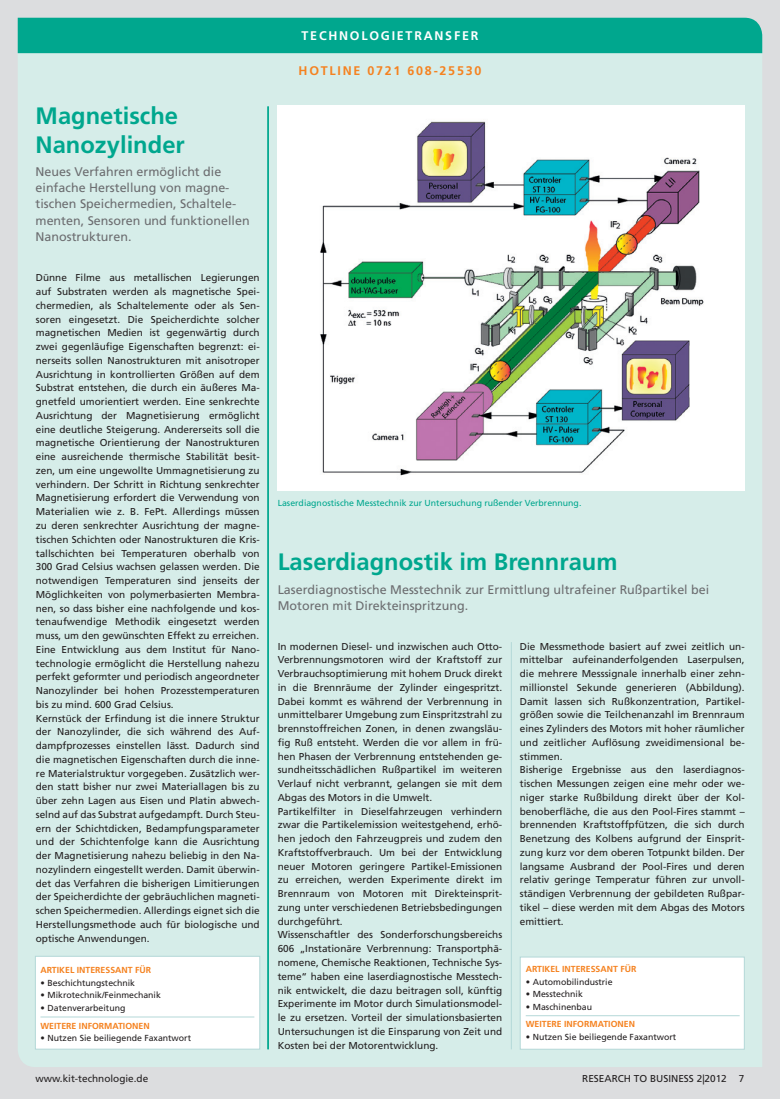
<style>
.page{position:relative;width:780px;height:1099px;background:#fff}
.page>*{position:absolute;margin:0;border:0;box-sizing:border-box;transform-origin:0 0}
.ti1{font:700 23.75px "Frutiger LT Std";color:#00a78e}
.vo1{font:12.5px/16.2px "Frutiger LT Std";color:#6c6d70}
.t1{font:700 12.5px "Frutiger LT Std";letter-spacing:.14em;color:#f58220}
.t2{font:700 12.5px "Frutiger LT Std";letter-spacing:.14em;color:#fff}
.abs1{font:10px/13.8px "Frutiger LT Std";color:#231f20;text-align:justify}
.t3{font:8.75px "Frutiger LT Std";color:#231f20}
.Kasten-Titel_orange{font:700 8.75px "Frutiger LT Std";color:#f58220}
.abb{font:8.75px "Frutiger LT Std";color:#00a78e}
</style>
<div class="page">
<div style="left:0;top:0;width:780px;height:1098px;background:#dcdddf"></div>
<div style="left:18px;top:53px;width:744px;height:1014px;background:#d6ede9"></div>
<div style="left:18px;top:18px;width:744px;height:35px;background:#00a78e"></div>
<div style="left:278px;top:106px;width:467px;height:385px;background:#fff"></div>
<img style="left:320px;top:121px;width:384px;height:355px">
<hr style="left:267px;top:106px;width:1px;height:943px;background:#00a78e">
<div style="left:35px;top:956px;width:225px;height:93px;background:#fff;border:1px solid #b4d8d8"></div>
<hr style="left:40px;top:1016px;width:214px;height:1px;background:#b4d8d8">
<hr style="left:268px;top:106px;width:1px;height:943px;background:#00a78e">
<hr style="left:511px;top:642px;width:1px;height:407px;background:#b4d8d8">
<div style="left:520px;top:956px;width:224px;height:93px;background:#fff;border:1px solid #b4d8d8"></div>
<hr style="left:525px;top:1015px;width:214px;height:1px;background:#b4d8d8">
<p class="ti1" style="left:36px;top:102px;width:144px">Magnetische</p>
<p class="ti1" style="left:36px;top:130px;width:151px">Nanozylinder</p>
<p class="vo1" style="left:36px;top:163px;width:215px">Neues Verfahren ermöglicht die einfache Herstellung von magne&shy;tischen Speichermedien, Schaltele&shy;menten, Sensoren und funktionellen<br>Nanostrukturen.</p>
<p class="abs1" style="left:36px;top:271px;width:225px">Dünne Filme aus metallischen Legierungen auf Substraten werden als magnetische Spei&shy;chermedien, als Schaltelemente oder als Sen&shy;soren eingesetzt. Die Speicherdichte solcher magnetischen Medien ist gegenwärtig durch zwei gegenläufige Eigenschaften begrenzt: ei&shy;nerseits sollen Nanostrukturen mit anisotroper Ausrichtung in kontrollierten Größen auf dem Substrat entstehen, die durch ein äußeres Ma&shy;gnetfeld umorientiert werden. Eine senkrechte Ausrichtung der Magnetisierung ermöglicht eine deutliche Steigerung. Andererseits soll die magnetische Orientierung der Nanostrukturen eine ausreichende thermische Stabilität besit&shy;zen, um eine ungewollte Ummagnetisierung zu verhindern. Der Schritt in Richtung senkrechter Magnetisierung erfordert die Verwendung von Materialien wie z. B. FePt. Allerdings müssen zu deren senkrechter Ausrichtung der magne&shy;tischen Schichten oder Nanostrukturen die Kris&shy;tallschichten bei Temperaturen oberhalb von 300 Grad Celsius wachsen gelassen werden. Die notwendigen Temperaturen sind jenseits der Möglichkeiten von polymerbasierten Membra&shy;nen, so dass bisher eine nachfolgende und kos&shy;tenaufwendige Methodik eingesetzt werden muss, um den gewünschten Effekt zu erreichen.</p>
<p class="abs1" style="left:36px;top:642px;width:225px">Eine Entwicklung aus dem Institut für Nano&shy;technologie ermöglicht die Herstellung nahezu perfekt geformter und periodisch angeordneter Nanozylinder bei hohen Prozesstemperaturen bis zu mind. 600 Grad Celsius.</p>
<p class="abs1" style="left:36px;top:711px;width:225px">Kernstück der Erfindung ist die innere Struktur der Nanozylinder, die sich während des Auf&shy;dampfprozesses einstellen lässt. Dadurch sind die magnetischen Eigenschaften durch die inne&shy;re Materialstruktur vorgegeben. Zusätzlich wer&shy;den statt bisher nur zwei Materiallagen bis zu über zehn Lagen aus Eisen und Platin abwech&shy;selnd auf das Substrat aufgedampft. Durch Steu&shy;ern der Schichtdicken, Bedampfungsparameter und der Schichtenfolge kann die Ausrichtung der Magnetisierung nahezu beliebig in den Na&shy;nozylindern eingestellt werden. Damit überwin&shy;det das Verfahren die bisherigen Limitierungen der Speicherdichte der gebräuchlichen magneti&shy;schen Speichermedien. Allerdings eignet sich die Herstellungsmethode auch für biologische und optische Anwendungen.</p>
<p class="Kasten-Titel_orange" style="left:40px;top:965px;width:112px">ARTIKEL INTERESSANT FÜR</p>
<p class="t3" style="left:40px;top:977px;width:96px">• Beschichtungstechnik</p>
<p class="t3" style="left:40px;top:990px;width:122px">• Mikrotechnik/Feinmechanik</p>
<p class="t3" style="left:40px;top:1002px;width:86px">• Datenverarbeitung</p>
<p class="Kasten-Titel_orange" style="left:40px;top:1020px;width:111px">WEITERE INFORMATIONEN</p>
<p class="t3" style="left:40px;top:1033px;width:152px">• Nutzen Sie beiliegende Faxantwort</p>
<p class="t2" style="left:301px;top:29px;width:178px">TECHNOLOGIETRANSFER</p>
<p class="t1" style="left:298px;top:63px;width:184px">HOTLINE 0721 608-25530</p>
<p class="abb" style="left:278px;top:498px;width:305px">Laserdiagnostische Messtechnik zur Untersuchung rußender Verbrennung.</p>
<p class="ti1" style="left:278px;top:548px;width:341px">Laserdiagnostik im Brennraum</p>
<p class="vo1" style="left:278px;top:581px;width:433px">Laserdiagnostische Messtechnik zur Ermittlung ultrafeiner Rußpartikel bei<br>Motoren mit Direkteinspritzung.</p>
<p class="abs1" style="left:278px;top:639px;width:226px">In modernen Diesel- und inzwischen auch Otto-Verbrennungsmotoren wird der Kraftstoff zur Verbrauchsoptimierung mit hohem Druck direkt in die Brennräume der Zylinder eingespritzt.<br>Dabei kommt es während der Verbrennung in unmittelbarer Umgebung zum Einspritzstrahl zu brennstoffreichen Zonen, in denen zwangsläu&shy;fig Ruß entsteht. Werden die vor allem in frü&shy;hen Phasen der Verbrennung entstehenden ge&shy;sundheitsschädlichen Rußpartikel im weiteren Verlauf nicht verbrannt, gelangen sie mit dem Abgas des Motors in die Umwelt.</p>
<p class="abs1" style="left:278px;top:804px;width:226px">Partikelfilter in Dieselfahrzeugen verhindern zwar die Partikelemission weitestgehend, erhö&shy;hen jedoch den Fahrzeugpreis und zudem den Kraftstoffverbrauch. Um bei der Entwicklung neuer Motoren geringere Partikel-Emissionen zu erreichen, werden Experimente direkt im Brennraum von Motoren mit Direkteinsprit&shy;zung unter verschiedenen Betriebsbedingungen durchgeführt.</p>
<p class="abs1" style="left:278px;top:928px;width:226px">Wissenschaftler des Sonderforschungsbereichs 606 „Instationäre Verbrennung: Transportphä&shy;nomene, Chemische Reaktionen, Technische Sys&shy;teme“ haben eine laserdiagnostische Messtech&shy;nik entwickelt, die dazu beitragen soll, künftig Experimente im Motor durch Simulationsmodel&shy;le zu ersetzen. Vorteil der simulationsbasierten Untersuchungen ist die Einsparung von Zeit und Kosten bei der Motorentwicklung.</p>
<p class="abs1" style="left:519px;top:639px;width:226px">Die Messmethode basiert auf zwei zeitlich un&shy;mittelbar aufeinanderfolgenden Laserpulsen, die mehrere Messsignale innerhalb einer zehn&shy;millionstel Sekunde generieren (Abbildung).<br>Damit lassen sich Rußkonzentration, Partikel&shy;größen sowie die Teilchenanzahl im Brennraum eines Zylinders des Motors mit hoher räumlicher und zeitlicher Auflösung zweidimensional be&shy;stimmen.</p>
<p class="abs1" style="left:519px;top:763px;width:226px">Bisherige Ergebnisse aus den laserdiagnos&shy;tischen Messungen zeigen eine mehr oder we&shy;niger starke Rußbildung direkt über der Kol&shy;benoberfläche, die aus den Pool-Fires stammt – brennenden Kraftstoffpfützen, die sich durch Benetzung des Kolbens aufgrund der Einsprit&shy;zung kurz vor dem oberen Totpunkt bilden. Der langsame Ausbrand der Pool-Fires und deren relativ geringe Temperatur führen zur unvoll&shy;ständigen Verbrennung der gebildeten Rußpar&shy;tikel – diese werden mit dem Abgas des Motors emittiert.</p>
<p class="Kasten-Titel_orange" style="left:525px;top:963px;width:112px">ARTIKEL INTERESSANT FÜR</p>
<p class="t3" style="left:525px;top:976px;width:88px">• Automobilindustrie</p>
<p class="t3" style="left:525px;top:988px;width:59px">• Messtechnik</p>
<p class="t3" style="left:525px;top:1001px;width:68px">• Maschinenbau</p>
<p class="Kasten-Titel_orange" style="left:525px;top:1019px;width:111px">WEITERE INFORMATIONEN</p>
<p class="t3" style="left:525px;top:1031px;width:152px">• Nutzen Sie beiliegende Faxantwort</p>
<p class="abs1" style="left:35px;top:1071px;width:114px">www.kit-technologie.de</p>
<p class="abs1" style="left:582px;top:1071px;width:164px">RESEARCH TO BUSINESS 2|2012 7</p>
</div>
